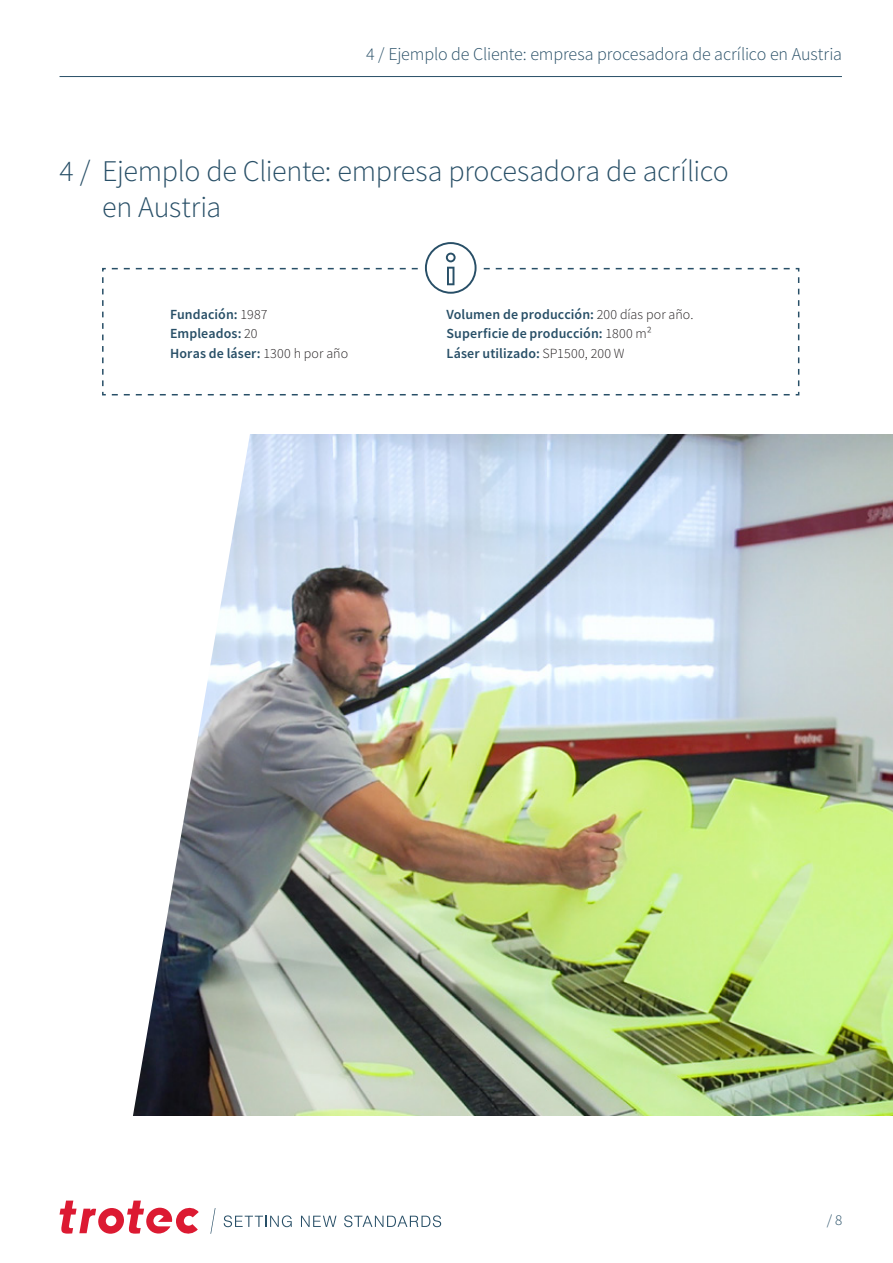
<style>
.page{position:relative;width:893px;height:1263px;background:#fff}
.page>*{position:absolute;margin:0;border:0;box-sizing:border-box;transform-origin:0 0}
.t1{font:300 30px/36px "Source Sans Pro";letter-spacing:-.01em;color:#284f67}
.t2{font:300 18px "Source Sans Pro";letter-spacing:-.005em;color:#284f67}
.t3{font:300 15px "Source Sans Pro";color:#284f67}
.t4{font:600 13.95px/19.5px "Source Sans Pro";letter-spacing:.01em;color:#284f67}
.s1{font-weight:300;color:#231f20}
</style>
<div class="page">
<svg style="left:102px;top:242px;width:697px;height:153px"></svg>
<img style="left:255px;top:435px;width:638px;height:680px">
<svg style="left:133px;top:434px;width:122px;height:682px"></svg>
<svg style="left:210px;top:1208px;width:5px;height:26px"></svg>
<svg style="left:224px;top:1215px;width:68px;height:12px"></svg>
<svg style="left:301px;top:1216px;width:35px;height:11px"></svg>
<svg style="left:344px;top:1215px;width:97px;height:12px"></svg>
<svg style="left:60px;top:1200px;width:139px;height:34px"></svg>
<hr style="left:60px;top:76px;width:782px;height:1px;background:#284f67">
<p class="t2" style="left:366px;top:43px;width:477px">4 / Ejemplo de Cliente: empresa procesadora de acrílico en Austria</p>
<h1 class="t1" style="left:102px;top:153px;width:628px;text-indent:-43px">4 / Ejemplo de Cliente: empresa procesadora de acrílico en Austria</h1>
<p class="t4" style="left:170px;top:304px;width:180px">Fundación: <span class="s1">1987<br></span>Empleados: <span class="s1">20<br></span>Horas de láser: <span class="s1">1300 h por año</span></p>
<p class="t4" style="left:446px;top:304px;width:248px">Volumen de producción: <span class="s1">200 días por año.<br></span>Superficie de producción: <span class="s1">1800 m²<br></span>Láser utilizado: <span class="s1">SP1500, 200 W</span></p>
<p class="t3" style="left:827px;top:1211px;width:17px">/ 8</p>
</div>
